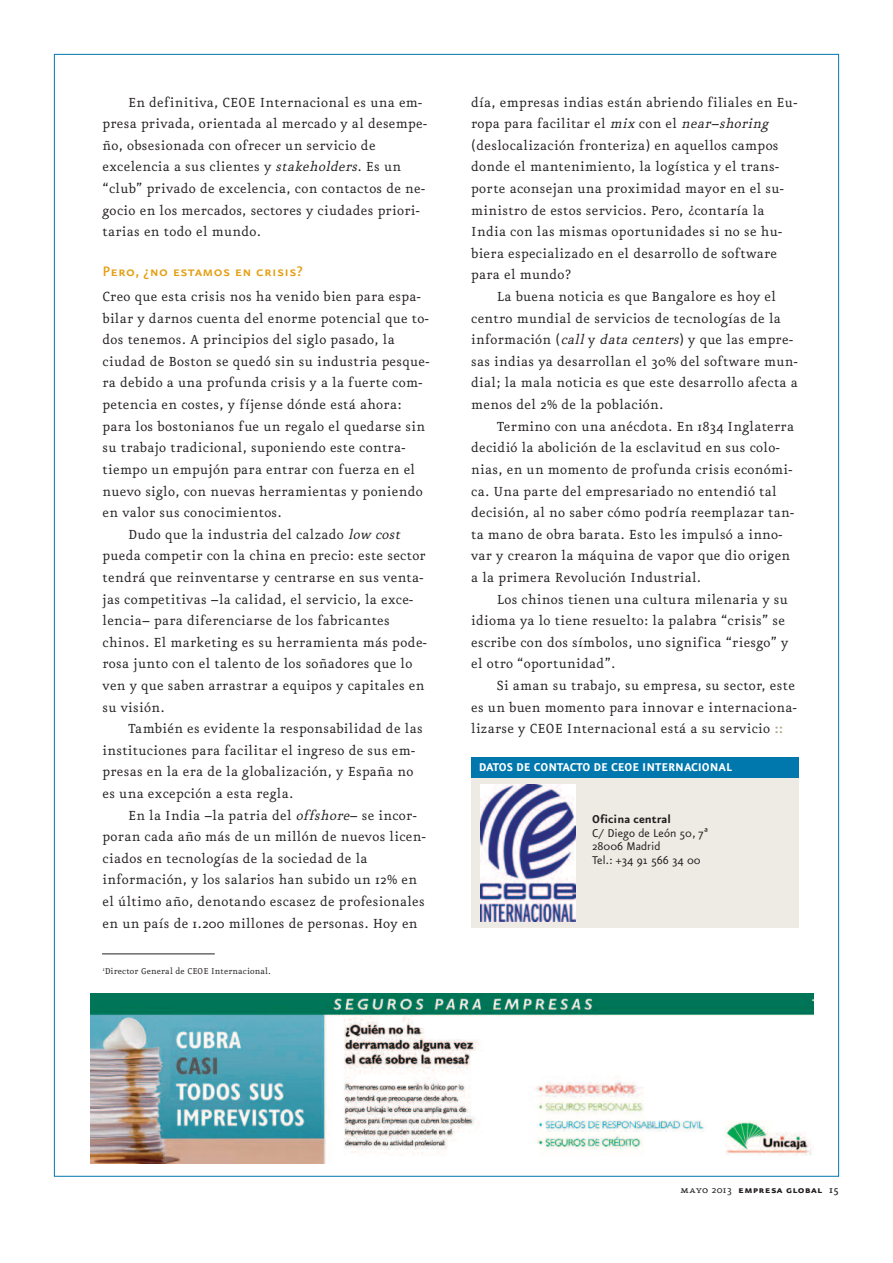
<style>
.page{position:relative;width:893px;height:1263px;background:#fff}
.page>*{position:absolute;margin:0;border:0;box-sizing:border-box;transform-origin:0 0}
.t1{font:16.5px "Eureka Sans Medium Caps";letter-spacing:.02em;color:#e49f13}
.t2{font:15.75px/21.6px "Eureka";letter-spacing:.02em;color:#231f20}
.t3{font:13.5px/13.5px "Eureka Sans";color:#231f20}
.t4{font:700 13.5px "Eureka Sans";color:#fff}
.t5{font:700 13.5px "Eureka Sans";color:#231f20}
.t6{font:12px "Eureka Sans Bold Caps";letter-spacing:.025em;color:#231f20}
.t7{font:10.2px "Eureka";letter-spacing:.015em;color:#231f20}
.s1{font-style:italic}
.s2{font-family:"Eureka Sans";font-weight:700;color:#b3aa8e}
.s3{font-family:"Eureka Small Caps"}
.s4{font-family:"Eureka"}
.s5{font-family:"Eureka";font-weight:500}
</style>
<div class="page">
<img style="left:90px;top:993px;width:723px;height:170px">
<hr style="left:102px;top:953px;width:113px;height:1px;background:#231f20">
<div style="left:471px;top:777px;width:328px;height:151px;background:#eeebe4"></div>
<div style="left:471px;top:757px;width:328px;height:20px;background:#0078ae"></div>
<img style="left:481px;top:784px;width:94px;height:137px">
<p class="t2" style="left:103px;top:92px;width:326px;text-indent:26px">En definitiva, CEOE Internacional es una em&shy;presa privada, orientada al mercado y al desempe&shy;ño, obsesionada con ofrecer un servicio de excelencia a sus clientes y <span class="s1">stakeholders</span>. Es un “club” privado de excelencia, con contactos de ne&shy;gocio en los mercados, sectores y ciudades priori&shy;tarias en todo el mundo.</p>
<p class="t1" style="left:103px;top:261px;width:202px">Pero, ¿no estamos en crisis?</p>
<p class="t2" style="left:103px;top:286px;width:320px">Creo que esta crisis nos ha venido bien para espa-</p>
<p class="t2" style="left:103px;top:308px;width:328px">bilar y darnos cuenta del enorme potencial que to-</p>
<p class="t2" style="left:103px;top:330px;width:294px">dos tenemos. A principios del siglo pasado, la</p>
<p class="t2" style="left:103px;top:351px;width:328px">ciudad de Boston se quedó sin su industria pesque-</p>
<p class="t2" style="left:103px;top:373px;width:321px">ra debido a una profunda crisis y a la fuerte com-</p>
<p class="t2" style="left:103px;top:394px;width:300px">petencia en costes, y fíjense dónde está ahora:</p>
<p class="t2" style="left:103px;top:416px;width:324px">para los bostonianos fue un regalo el quedarse sin</p>
<p class="t2" style="left:103px;top:438px;width:304px">su trabajo tradicional, suponiendo este contra-</p>
<p class="t2" style="left:103px;top:459px;width:314px">tiempo un empujón para entrar con fuerza en el</p>
<p class="t2" style="left:103px;top:481px;width:322px">nuevo siglo, con nuevas herramientas y poniendo</p>
<p class="t2" style="left:103px;top:502px;width:181px">en valor sus conocimientos.</p>
<p class="t2" style="left:128px;top:524px;width:277px">Dudo que la industria del calzado <span class="s1">lowcost</span></p>
<p class="t2" style="left:103px;top:546px;width:325px">pueda competir con la china en precio: este sector</p>
<p class="t2" style="left:103px;top:567px;width:322px">tendrá que reinventarse y centrarse en sus venta-</p>
<p class="t2" style="left:103px;top:589px;width:312px">jas competitivas –la calidad, el servicio, la exce-</p>
<p class="t2" style="left:103px;top:610px;width:289px">lencia– para diferenciarse de los fabricantes</p>
<p class="t2" style="left:103px;top:632px;width:326px">chinos. El marketing es su herramienta más pode-</p>
<p class="t2" style="left:103px;top:654px;width:311px">rosa junto con el talento de los soñadores que lo</p>
<p class="t2" style="left:103px;top:675px;width:323px">ven y que saben arrastrar a equipos y capitales en</p>
<p class="t2" style="left:103px;top:697px;width:64px">su visión.</p>
<p class="t2" style="left:128px;top:718px;width:296px">También es evidente la responsabilidad de las</p>
<p class="t2" style="left:103px;top:740px;width:314px">instituciones para facilitar el ingreso de sus em-</p>
<p class="t2" style="left:103px;top:762px;width:312px">presas en la era de la globalización, y España no</p>
<p class="t2" style="left:103px;top:783px;width:192px">es una excepción a esta regla.</p>
<p class="t2" style="left:128px;top:805px;width:290px">En la India –la patria del <span class="s1">offshore</span>– se incor-</p>
<p class="t2" style="left:103px;top:826px;width:325px">poran cada año más de un millón de nuevos licen-</p>
<p class="t2" style="left:103px;top:848px;width:267px">ciados en tecnologías de la sociedad de la</p>
<p class="t2" style="left:103px;top:870px;width:316px">información, y los salarios han subido un 12% en</p>
<p class="t2" style="left:103px;top:891px;width:324px">el último año, denotando escasez de profesionales</p>
<p class="t2" style="left:103px;top:913px;width:317px">en un país de 1.200 millones de personas. Hoy en</p>
<p class="t7" style="left:103px;top:966px;width:170px"><sup>1</sup>Director General de CEOE Internacional.</p>
<p class="t2" style="left:471px;top:92px;width:328px">día, empresas indias están abriendo filiales en Eu&shy;ropa para facilitar el <span class="s1">mix</span>con el <span class="s1">near–shoring </span>(deslocalización fronteriza) en aquellos campos donde el mantenimiento, la logística y el trans&shy;porte aconsejan una proximidad mayor en el su&shy;ministro de estos servicios. Pero, ¿contaría la India con las mismas oportunidades si no se hu&shy;biera especializado en el desarrollo de software para el mundo?</p>
<p class="t2" style="left:471px;top:286px;width:328px;text-indent:26px">La buena noticia es que Bangalore es hoy el centro mundial de servicios de tecnologías de la información (<span class="s1">call</span>y <span class="s1">datacenters</span>) y que las empre&shy;sas indias ya desarrollan el 30% del software mun&shy;dial; la mala noticia es que este desarrollo afecta a menos del 2% de la población.</p>
<p class="t2" style="left:471px;top:416px;width:324px;text-indent:26px">Termino con una anécdota. En 1834 Inglaterra decidió la abolición de la esclavitud en sus colo&shy;nias, en un momento de profunda crisis económi&shy;ca. Una parte del empresariado no entendió tal decisión, al no saber cómo podría reemplazar tan&shy;ta mano de obra barata. Esto les impulsó a inno&shy;var y crearon la máquina de vapor que dio origen a la primera Revolución Industrial.</p>
<p class="t2" style="left:471px;top:589px;width:319px;text-indent:26px">Los chinos tienen una cultura milenaria y su idioma ya lo tiene resuelto: la palabra “crisis” se escribe con dos símbolos, uno significa “riesgo” y el otro “oportunidad”.</p>
<p class="t2" style="left:471px;top:675px;width:327px;text-align:justify;text-indent:26px">Si aman su trabajo, su empresa, su sector, este es un buen momento para innovar e internaciona&shy;lizarse y CEOE Internacional está a su servicio <span class="s2">::</span></p>
<p class="t4" style="left:479px;top:761px;width:255px">DATOS DE CONTACTO DE CEOE INTERNACIONAL</p>
<p class="t5" style="left:592px;top:812px;width:80px">Oficina central</p>
<p class="t3" style="left:592px;top:826px;width:118px">C/ Diego de León 50, 7ª<br>28006 Madrid<br>Tel.: +34 91 566 34 00</p>
<p class="t6" style="left:680px;top:1184px;width:160px"><span class="s3">mayo</span> <span class="s4">2013</span> empresa global <span class="s5">15</span></p>
</div>
